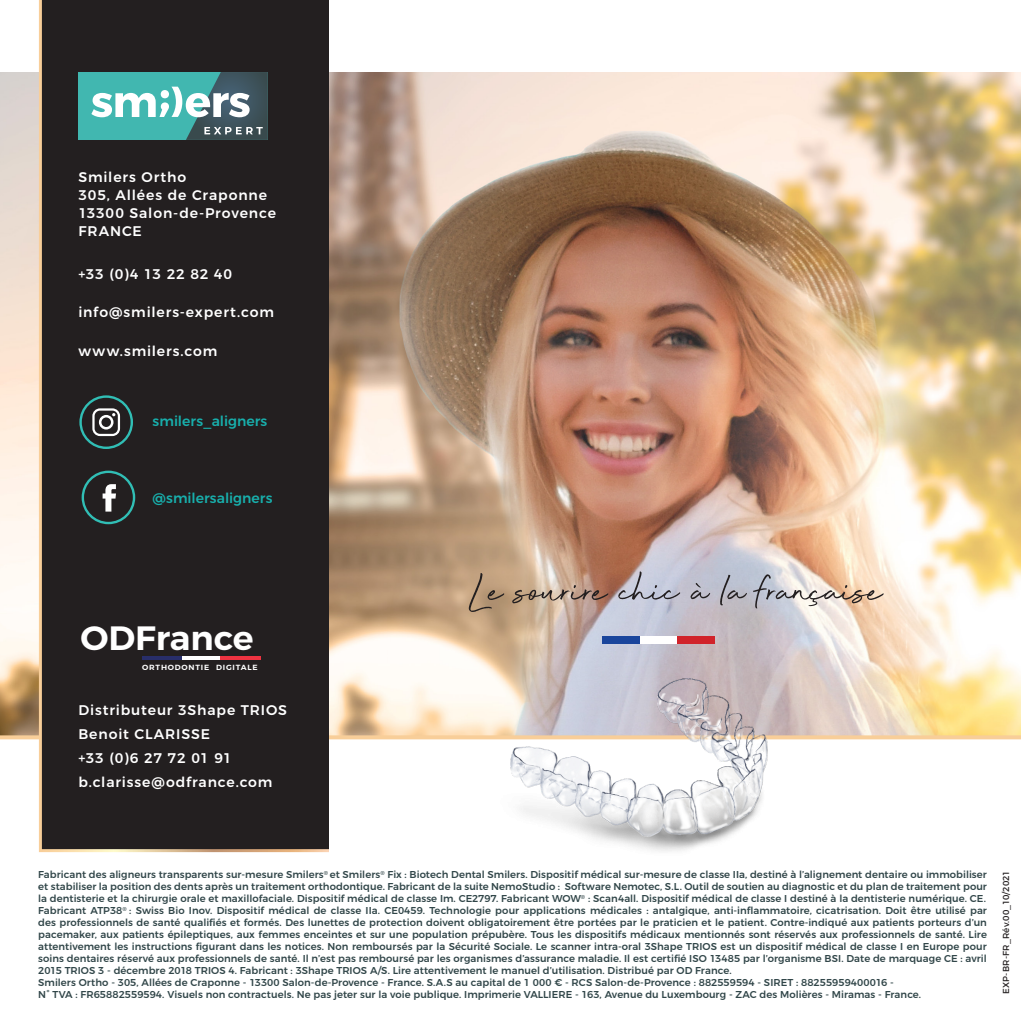
<style>
.page{position:relative;width:1021px;height:1021px;background:#fff}
.page>*{position:absolute;margin:0;border:0;box-sizing:border-box;transform-origin:0 0}
.t1{font:50px "Beyond Infinity";color:#231f20}
.t2{font:600 33.6px "Montserrat";color:#fff}
.paragraphes_textes{font:500 14px "Montserrat";letter-spacing:.06em;color:#fff}
.t3{font:500 14px "Montserrat";color:#18afac}
.paragraphes_textes-2{font:500 10px/12px "Montserrat";letter-spacing:.005em;color:#314649;text-align:justify}
.paragraphes_textes-3{font:8.8px "Montserrat";letter-spacing:.01em;color:#231f20}
.t4{font:600 7.4px "Montserrat";letter-spacing:.1em;color:#fff}
</style>
<div class="page">
<img style="left:0;top:72px;width:1020px;height:663px">
<svg style="left:0;top:735px;width:1020px;height:4px;background:#f6cd99"></svg>
<div style="left:602px;top:636px;width:38px;height:7px;background:#1a459c"></div>
<div style="left:640px;top:636px;width:37px;height:7px;background:#fff"></div>
<div style="left:677px;top:636px;width:37px;height:7px;background:#d1232a"></div>
<img style="left:475px;top:655px;width:335px;height:196px">
<svg style="left:37px;top:0;width:295px;height:853px;background:#2d2c2c"></svg>
<hr style="left:142px;top:656px;width:41px;height:4px;background:#282e6a">
<hr style="left:183px;top:656px;width:37px;height:4px;background:#fff">
<hr style="left:220px;top:656px;width:40px;height:4px;background:#ee3341">
<p class="paragraphes_textes" style="left:78px;top:166px;width:109px">Smilers Ortho</p>
<p class="paragraphes_textes" style="left:78px;top:184px;width:190px">305, Allées de Craponne</p>
<p class="paragraphes_textes" style="left:78px;top:202px;width:199px">13300 Salon-de-Provence</p>
<p class="paragraphes_textes" style="left:78px;top:220px;width:65px">FRANCE</p>
<p class="paragraphes_textes" style="left:78px;top:263px;width:155px">+33 (0)4 13 22 82 40</p>
<p class="paragraphes_textes" style="left:78px;top:301px;width:197px">info@smilers-expert.com</p>
<p class="paragraphes_textes" style="left:78px;top:339px;width:140px">www.smilers.com</p>
<p class="t3" style="left:153px;top:410px;width:116px">smilers_aligners</p>
<p class="t3" style="left:153px;top:486px;width:121px">@smilersaligners</p>
<p class="t2" style="left:80px;top:610px;width:175px">ODFrance</p>
<p class="t4" style="left:142px;top:661px;width:117px">ORTHODONTIE DIGITALE</p>
<p class="paragraphes_textes" style="left:78px;top:698px;width:210px">Distributeur 3Shape TRIOS</p>
<p class="paragraphes_textes" style="left:78px;top:722px;width:133px">Benoit CLARISSE</p>
<p class="paragraphes_textes" style="left:78px;top:746px;width:155px">+33 (0)6 27 72 01 91</p>
<p class="paragraphes_textes" style="left:78px;top:770px;width:196px">b.clarisse@odfrance.com</p>
<p class="t1" style="left:468px;top:560px;width:415px">Le sourire chic à la française</p>
<p class="paragraphes_textes-2" style="left:38px;top:867px;width:950px">Fabricant des aligneurs transparents sur-mesure Smilers<sup>®</sup> et Smilers<sup>®</sup> Fix : Biotech Dental Smilers. Dispositif médical sur-mesure de classe IIa, destiné à l’alignement dentaire ou immobiliser et stabiliser la position des dents après un traitement orthodontique. Fabricant de la suite NemoStudio : Software Nemotec, S.L. Outil de soutien au diagnostic et du plan de traitement pour la dentisterie et la chirurgie orale et maxillofaciale. Dispositif médical de classe Im. CE2797. Fabricant WOW<sup>®</sup> : Scan4all. Dispositif médical de classe I destiné à la dentisterie numérique. CE.</p>
<p class="paragraphes_textes-2" style="left:38px;top:903px;width:950px">Fabricant ATP38<sup>®</sup> : Swiss Bio Inov. Dispositif médical de classe IIa. CE0459. Technologie pour applications médicales : antalgique, anti-inflammatoire, cicatrisation. Doit être utilisé par des professionnels de santé qualifiés et formés. Des lunettes de protection doivent obligatoirement être portées par le praticien et le patient. Contre-indiqué aux patients porteurs d’un pacemaker, aux patients épileptiques, aux femmes enceintes et sur une population prépubère. Tous les dispositifs médicaux mentionnés sont réservés aux professionnels de santé. Lire attentivement les instructions figurant dans les notices. Non remboursés par la Sécurité Sociale. Le scanner intra-oral 3Shape TRIOS est un dispositif médical de classe I en Europe pour soins dentaires réservé aux professionnels de santé. Il n’est pas remboursé par les organismes d’assurance maladie. Il est certifié ISO 13485 par l’organisme BSI. Date de marquage CE : avril 2015 TRIOS 3 - décembre 2018 TRIOS 4. Fabricant : 3Shape TRIOS A/S. Lire attentivement le manuel d’utilisation. Distribué par OD France.</p>
<p class="paragraphes_textes-2" style="left:38px;top:975px;width:857px">Smilers Ortho - 305, Allées de Craponne - 13300 Salon-de-Provence - France. S.A.S au capital de 1 000 € - RCS Salon-de-Provence : 882559594 - SIRET : 88255959400016 -</p>
<p class="paragraphes_textes-2" style="left:38px;top:987px;width:884px">N° TVA : FR65882559594. Visuels non contractuels. Ne pas jeter sur la voie publique. Imprimerie VALLIERE - 163, Avenue du Luxembourg - ZAC des Molières - Miramas - France.</p>
<p class="paragraphes_textes-3" style="left:998px;top:993px;width:125px;rotate:-90deg">EXP-BR-FR_Rév.00_10/2021</p>
</div>
